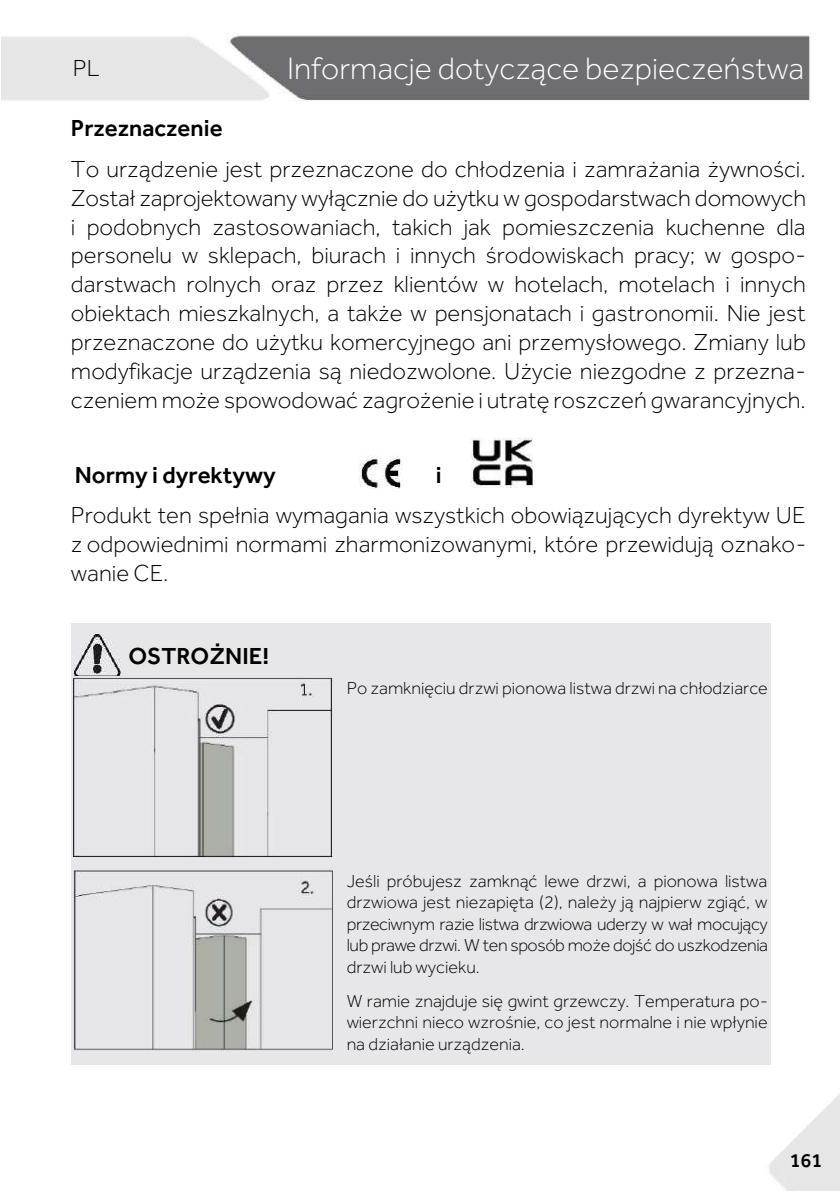
<style>
.page{position:relative;width:840px;height:1191px;background:#fff}
.page>*{position:absolute;margin:0;border:0;box-sizing:border-box;transform-origin:0 0}
.t1{font:300 32px "Effra";color:#fff}
.t2{font:300 24px/28.8px "Effra";color:#000;text-align:justify}
.t3{font:500 24px "Effra";color:#000}
.t4{font:500 20px "Effra";color:#000}
.t5{font:300 18px/21.6px "Effra";color:#000;text-align:justify}
</style>
<div class="page">
<img style="left:2px;top:35px;width:837px;height:1156px">
<div style="left:72px;top:437px;width:284px;height:51px;background:#fff"></div>
<div style="left:356px;top:437px;width:53px;height:51px;background:#fff"></div>
<div style="left:409px;top:437px;width:59px;height:51px;background:#fff"></div>
<div style="left:468px;top:437px;width:75px;height:51px;background:#fff"></div>
<div style="left:71px;top:623px;width:55px;height:54px;background:#e7e7e9"></div>
<div style="left:126px;top:623px;width:218px;height:54px;background:#e7e7e9"></div>
<div style="left:344px;top:623px;width:426px;height:54px;background:#e7e7e9"></div>
<svg style="left:71px;top:677px;width:273px;height:192px"></svg>
<div style="left:74px;top:677px;width:267px;height:192px;background:#e7e7e9"></div>
<div style="left:344px;top:677px;width:426px;height:192px;background:#e7e7e9"></div>
<div style="left:71px;top:869px;width:273px;height:195px;background:linear-gradient(to bottom,#dfdee2,#e2e1e4)"></div>
<div style="left:74px;top:869px;width:267px;height:195px;background:#e7e7e9"></div>
<div style="left:344px;top:869px;width:426px;height:195px;background:#e7e7e9"></div>
<img style="left:358px;top:455px;width:44px;height:33px">
<img style="left:470px;top:437px;width:62px;height:50px">
<img style="left:74px;top:635px;width:46px;height:41px">
<img style="left:74px;top:677px;width:258px;height:180px">
<img style="left:74px;top:869px;width:258px;height:182px">
<p class="t2" style="left:73px;top:52px;width:28px">PL</p>
<h1 class="t1" style="left:287px;top:48px;width:518px">Informacje dotyczące bezpieczeństwa</h1>
<p class="t3" style="left:71px;top:113px;width:153px">Przeznaczenie</p>
<p class="t2" style="left:71px;top:154px;width:736px">To urządzenie jest przeznaczone do chłodzenia i zamrażania żywności.<br>Został zaprojektowany wyłącznie do użytku w gospodarstwach domowych i podobnych zastosowaniach, takich jak pomieszczenia kuchenne dla personelu w sklepach, biurach i innych środowiskach pracy; w gospo&shy;darstwach rolnych oraz przez klientów w hotelach, motelach i innych obiektach mieszkalnych, a także w pensjonatach i gastronomii. Nie jest przeznaczone do użytku komercyjnego ani przemysłowego. Zmiany lub modyfikacje urządzenia są niedozwolone. Użycie niezgodne z przezna&shy;czeniem może spowodować zagrożenie i utratę roszczeń gwarancyjnych.</p>
<p class="t3" style="left:75px;top:460px;width:202px">Normy i dyrektywy</p>
<p class="t3" style="left:436px;top:460px;width:7px">i</p>
<p class="t2" style="left:71px;top:500px;width:736px">Produkt ten spełnia wymagania wszystkich obowiązujących dyrektyw UE z odpowiednimi normami zharmonizowanymi, które przewidują oznako&shy;wanie CE.</p>
<p class="t3" style="left:128px;top:641px;width:142px">OSTROŻNIE!</p>
<p class="t5" style="left:346px;top:676px;width:422px">Po zamknięciu drzwi pionowa listwa drzwi na chłodziarce</p>
<p class="t5" style="left:346px;top:869px;width:422px">Jeśli próbujesz zamknąć lewe drzwi, a pionowa listwa drzwiowa jest niezapięta (2), należy ją najpierw zgiąć, w przeciwnym razie listwa drzwiowa uderzy w wał mocujący lub prawe drzwi. W ten sposób może dojść do uszkodzenia drzwi lub wycieku.</p>
<p class="t5" style="left:346px;top:989px;width:422px">W ramie znajduje się gwint grzewczy. Temperatura po&shy;wierzchni nieco wzrośnie, co jest normalne i nie wpłynie na działanie urządzenia.</p>
<p class="t4" style="left:789px;top:1148px;width:34px">161</p>
</div>
